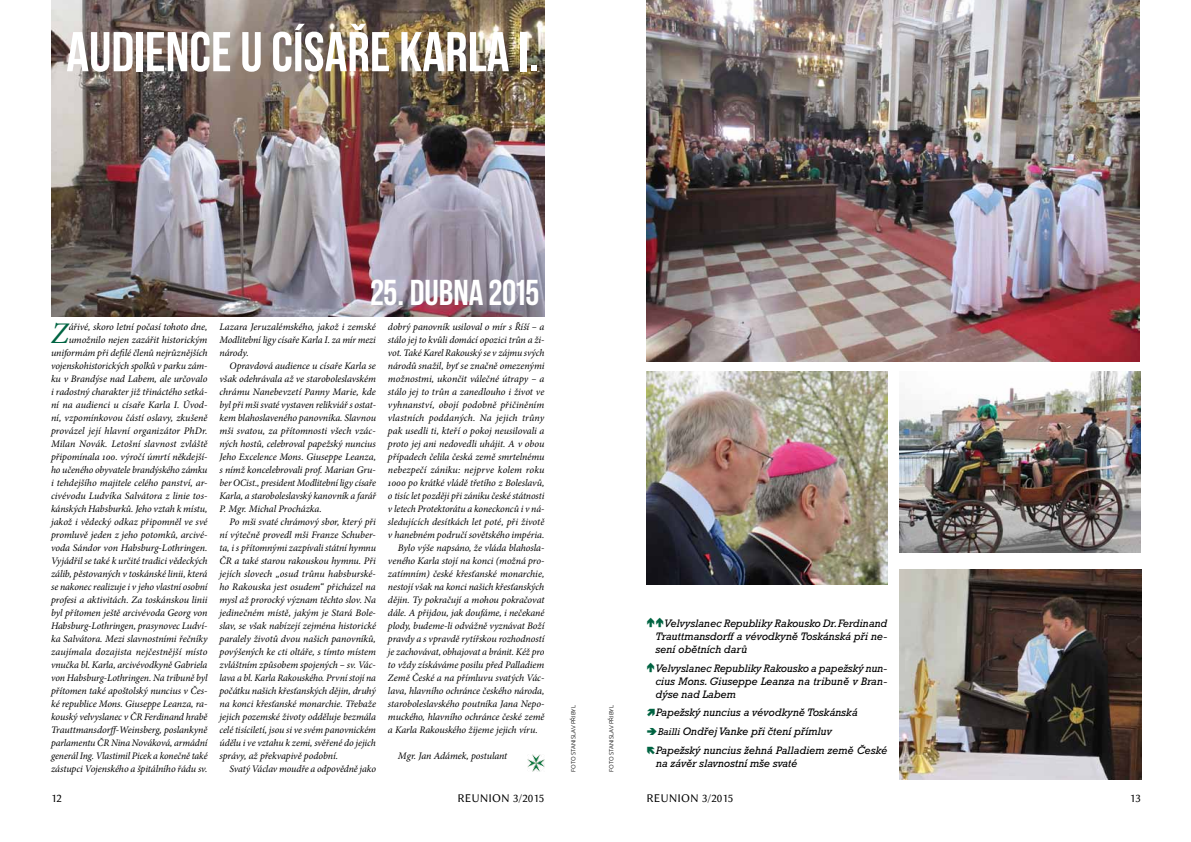
<style>
.page{position:relative;width:1191px;height:842px;background:#fff}
.page>*{position:absolute;margin:0;border:0;box-sizing:border-box;transform-origin:0 0}
.t1{font:56px "Bebas Neue";color:#fff}
.t2{font:36px "Bebas Neue";color:#fff}
.t3{font:italic 30px "Minion Pro";color:#006442}
.t4{font:12px "Lin Biolinum";letter-spacing:.01em;color:#000}
.t5{font:italic 11px/13px "Rockwell CE";color:#000;text-align:justify}
.t6{font:italic 10px/13px "Minion Pro";letter-spacing:-.005em;color:#000;text-align:right}
.t7{font:italic 10px "Minion Pro";letter-spacing:.015em;color:#000}
.t8{font:300 6px "Ubuntu";color:#000}
.s1{font-size:10px}
</style>
<div class="page">
<img style="left:527px;top:755px;width:17px;height:17px">
<img style="left:51px;top:0;width:493px;height:316px">
<img style="left:646px;top:0;width:493px;height:361px">
<img style="left:900px;top:569px;width:241px;height:211px">
<img style="left:899px;top:372px;width:241px;height:180px">
<img style="left:646px;top:372px;width:241px;height:213px">
<p class="t1" style="left:66px;top:21px;width:474px">AUDIENCE U CÍSAŘE KARLA I.</p>
<p class="t2" style="left:370px;top:273px;width:170px">25. DUBNA 2015</p>
<p class="t3" style="left:51px;top:312px;width:19px">Z</p>
<p class="t6" style="left:51px;top:320px;width:158px">ářivé, skoro letní počasí tohoto dne, umožnilo nejen zazářit historickým uniformám při defilé členů nejrůznějších vojenskohistorických spolků v parku zám&shy;ku v Brandýse nad Labem, ale určovalo i radostný charakter již třináctého setká&shy;ní na audienci u císaře Karla I. Úvod&shy;ní, vzpomínkovou částí oslavy, zkušeně provázel její hlavní organizátor PhDr.<br>Milan Novák. Letošní slavnost zvláště připomínala 100. výročí úmrtí někdejší&shy;ho učeného obyvatele brandýského zámku i tehdejšího majitele celého panství, ar&shy;civévodu Ludvíka Salvátora z linie tos&shy;kánských Habsburků. Jeho vztah k místu, jakož i vědecký odkaz připomněl ve své promluvě jeden z jeho potomků, arcivé&shy;voda Sándor von Habsburg-Lothringen.<br>Vyjádřil se také k určité tradici vědeckých zálib, pěstovaných v toskánské linii, která se nakonec realizuje i v jeho vlastní osobní profesi a aktivitách. Za toskánskou linii byl přítomen ještě arcivévoda Georg von Habsburg-Lothringen, prasynovec Ludví&shy;ka Salvátora. Mezi slavnostními řečníky zaujímala dozajista nejčestnější místo vnučka bl. Karla, arcivévodkyně Gabriela von Habsburg-Lothringen. Na tribuně byl přítomen také apoštolský nuncius v Čes&shy;ké republice Mons. Giuseppe Leanza, ra&shy;kouský velvyslanec v ČR Ferdinand hrabě Trauttmansdorff-Weinsberg, poslankyně parlamentu ČR Nina Nováková, armádní generál Ing. Vlastimil Picek a konečně také zástupci Vojenského a špitálního řádu sv.</p>
<p class="t6" style="left:219px;top:320px;width:158px">Lazara Jeruzalémského, jakož i zemské</p>
<p class="t6" style="left:219px;top:333px;width:158px">Modlitební ligy císaře Karla I. za mír mezi</p>
<p class="t6" style="left:219px;top:346px;width:31px">národy.</p>
<p class="t6" style="left:229px;top:359px;width:148px">Opravdová audience u císaře Karla se</p>
<p class="t6" style="left:219px;top:372px;width:158px">však odehrávala až ve staroboleslavském</p>
<p class="t6" style="left:219px;top:385px;width:158px">chrámu Nanebevzetí Panny Marie, kde</p>
<p class="t6" style="left:219px;top:398px;width:158px">byl při mši svaté vystaven relikviář s ostat-</p>
<p class="t6" style="left:219px;top:411px;width:158px">kem blahoslaveného panovníka. Slavnou</p>
<p class="t6" style="left:219px;top:424px;width:158px">mši svatou, za přítomnosti všech vzác-</p>
<p class="t6" style="left:219px;top:437px;width:158px">ných hostů, celebroval papežský nuncius</p>
<p class="t6" style="left:219px;top:450px;width:158px">Jeho Excelence Mons. Giuseppe Leanza,</p>
<p class="t6" style="left:219px;top:463px;width:158px">s nímž koncelebrovali prof. Marian Gru-</p>
<p class="t6" style="left:219px;top:476px;width:158px">ber OCist., president Modlitební ligy císaře</p>
<p class="t6" style="left:219px;top:489px;width:158px">Karla, a staroboleslavský kanovník a farář</p>
<p class="t6" style="left:219px;top:502px;width:104px">P. Mgr. Michal Procházka.</p>
<p class="t6" style="left:229px;top:515px;width:148px">Po mši svaté chrámový sbor, který při</p>
<p class="t6" style="left:219px;top:528px;width:158px">ní výtečně provedl mši Franze Schuber-</p>
<p class="t6" style="left:219px;top:541px;width:158px">ta, i s přítomnými zazpívali státní hymnu</p>
<p class="t6" style="left:219px;top:554px;width:158px">ČR a také starou rakouskou hymnu. Při</p>
<p class="t6" style="left:219px;top:567px;width:158px">jejích slovech „osud trůnu habsburské-</p>
<p class="t6" style="left:219px;top:580px;width:158px">ho Rakouska jest osudem“ přicházel na</p>
<p class="t6" style="left:219px;top:593px;width:158px">mysl až prorocký význam těchto slov. Na</p>
<p class="t6" style="left:219px;top:606px;width:158px">jedinečném místě, jakým je Stará Bole-</p>
<p class="t6" style="left:219px;top:619px;width:158px">slav, se však nabízejí zejména historické</p>
<p class="t6" style="left:219px;top:632px;width:158px">paralely životů dvou našich panovníků,</p>
<p class="t6" style="left:219px;top:645px;width:158px">povýšených ke cti oltáře, s tímto místem</p>
<p class="t6" style="left:219px;top:658px;width:158px">zvláštním způsobem spojených – sv. Vác-</p>
<p class="t6" style="left:219px;top:671px;width:158px">lava a bl. Karla Rakouského. První stojí na</p>
<p class="t6" style="left:219px;top:684px;width:158px">počátku našich křesťanských dějin, druhý</p>
<p class="t6" style="left:219px;top:697px;width:158px">na konci křesťanské monarchie. Třebaže</p>
<p class="t6" style="left:219px;top:710px;width:158px">jejich pozemské životy odděluje bezmála</p>
<p class="t6" style="left:219px;top:723px;width:158px">celé tisíciletí, jsou si ve svém panovnickém</p>
<p class="t6" style="left:219px;top:736px;width:158px">údělu i ve vztahu k zemi, svěřené do jejich</p>
<p class="t6" style="left:219px;top:749px;width:120px">správy, až překvapivě podobní.</p>
<p class="t6" style="left:229px;top:762px;width:148px">Svatý Václav moudře a odpovědně jako</p>
<p class="t6" style="left:388px;top:320px;width:158px">dobrý panovník usiloval o mír s Říší – a</p>
<p class="t6" style="left:388px;top:333px;width:158px">stálo jej to kvůli domácí opozici trůn a ži-</p>
<p class="t6" style="left:388px;top:346px;width:158px">vot. Také Karel Rakouský se v zájmu svých</p>
<p class="t6" style="left:388px;top:359px;width:158px">národů snažil, byť se značně omezenými</p>
<p class="t6" style="left:388px;top:372px;width:158px">možnostmi, ukončit válečné útrapy – a</p>
<p class="t6" style="left:388px;top:385px;width:158px">stálo jej to trůn a zanedlouho i život ve</p>
<p class="t6" style="left:388px;top:398px;width:158px">vyhnanství, obojí podobně přičiněním</p>
<p class="t7" style="left:388px;top:410px;width:158px">vlastních poddaných. Na jejich trůny</p>
<p class="t6" style="left:388px;top:424px;width:158px">pak usedli ti, kteří o pokoj neusilovali a</p>
<p class="t6" style="left:388px;top:437px;width:158px">proto jej ani nedovedli uhájit. A v obou</p>
<p class="t6" style="left:388px;top:450px;width:158px">případech čelila česká země smrtelnému</p>
<p class="t6" style="left:388px;top:463px;width:158px">nebezpečí zániku: nejprve kolem roku</p>
<p class="t6" style="left:388px;top:476px;width:158px">1000 po krátké vládě třetího z Boleslavů,</p>
<p class="t6" style="left:388px;top:489px;width:158px">o tisíc let později při zániku české státnosti</p>
<p class="t6" style="left:388px;top:502px;width:158px">v letech Protektorátu a koneckonců i v ná-</p>
<p class="t6" style="left:388px;top:515px;width:158px">sledujících desítkách let poté, při životě</p>
<p class="t6" style="left:388px;top:528px;width:158px">v hanebném područí sovětského impéria.</p>
<p class="t6" style="left:398px;top:541px;width:148px">Bylo výše napsáno, že vláda blahosla-</p>
<p class="t6" style="left:388px;top:554px;width:158px">veného Karla stojí na konci (možná pro-</p>
<p class="t6" style="left:388px;top:567px;width:158px">zatímním) české křesťanské monarchie,</p>
<p class="t6" style="left:388px;top:580px;width:158px">nestojí však na konci našich křesťanských</p>
<p class="t6" style="left:388px;top:593px;width:158px">dějin. Ty pokračují a mohou pokračovat</p>
<p class="t6" style="left:388px;top:606px;width:158px">dále. A přijdou, jak doufáme, i nečekané</p>
<p class="t6" style="left:388px;top:619px;width:158px">plody, budeme-li odvážně vyznávat Boží</p>
<p class="t6" style="left:388px;top:632px;width:158px">pravdy a s vpravdě rytířskou rozhodností</p>
<p class="t6" style="left:388px;top:645px;width:158px">je zachovávat, obhajovat a bránit. Kéž pro</p>
<p class="t6" style="left:388px;top:658px;width:158px">to vždy získáváme posilu před Palladiem</p>
<p class="t6" style="left:388px;top:671px;width:158px">Země České a na přímluvu svatých Vác-</p>
<p class="t6" style="left:388px;top:684px;width:158px">lava, hlavního ochránce českého národa,</p>
<p class="t6" style="left:388px;top:697px;width:158px">staroboleslavského poutníka Jana Nepo-</p>
<p class="t6" style="left:388px;top:710px;width:158px">muckého, hlavního ochránce české země</p>
<p class="t6" style="left:388px;top:723px;width:151px">a Karla Rakouského žijeme jejich víru.</p>
<p class="t6" style="left:398px;top:749px;width:111px">Mgr. Jan Adámek, postulant</p>
<p class="t8" style="left:569px;top:772px;width:68px;rotate:-90deg">foto stanislav přibyl</p>
<p class="t8" style="left:608px;top:772px;width:68px;rotate:-90deg">Foto stanislav přibyl</p>
<p class="t5" style="left:655px;top:617px;width:233px;text-indent:9px">Velvyslanec Republiky Rakousko Dr. Ferdinand Trauttmansdorff a vévodkyně Toskánská při ne&shy;sení obětních darů</p>
<p class="t5" style="left:655px;top:661px;width:233px">Velvyslanec Republiky Rakousko a papežský nun&shy;cius Mons. Giuseppe Leanza na tribuně v Bran&shy;dýse nad Labem</p>
<p class="t5" style="left:656px;top:703px;width:233px;line-height:18.7px;text-align:left">Papežský nuncius a vévodkyně Toskánská<br><span class="s1">Bailli</span> Ondřej Vanke při čtení přímluv<br>Papežský nuncius žehná Palladiem země České</p>
<p class="t5" style="left:656px;top:756px;width:143px">na závěr slavnostní mše svaté</p>
<p class="t4" style="left:51px;top:791px;width:12px">12</p>
<p class="t4" style="left:457px;top:791px;width:88px">REUNION 3/2015</p>
<p class="t4" style="left:646px;top:791px;width:88px">REUNION 3/2015</p>
<p class="t4" style="left:1129px;top:791px;width:13px">13</p>
</div>
